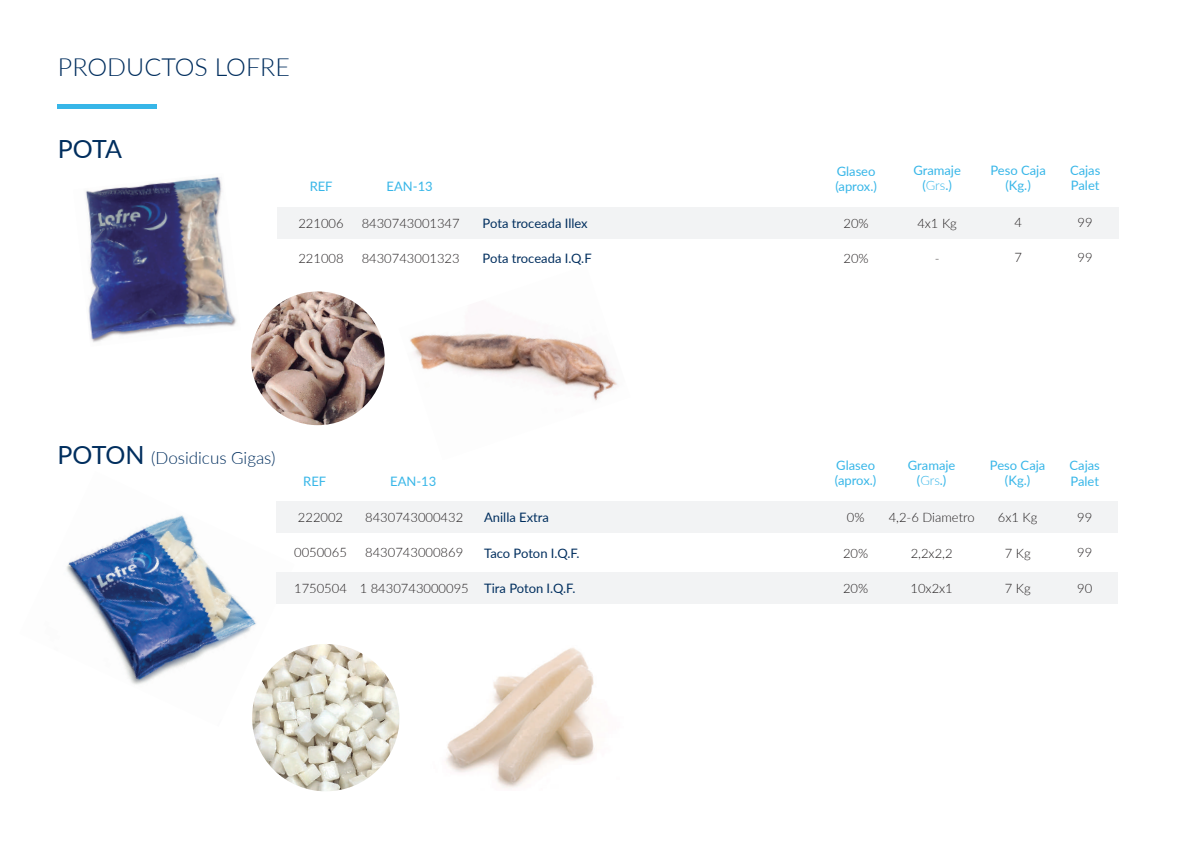
<style>
.page{position:relative;width:1191px;height:842px;background:#fff}
.page>*{position:absolute;margin:0;border:0;box-sizing:border-box;transform-origin:0 0}
.t1{font:300 25px "Lato";color:#002e5e}
.t2{font:25px "Lato";color:#002e5e}
.t3{font:300 17px "Lato";color:#002e5e}
.t4{font:300 13px "Lato";color:#231f20}
.t5{font:13px/15.6px "Lato";color:#37b6e8}
.t6{font:13px "Lato";color:#002e5e}
.s1{font-weight:400;font-size:25px}
.s2{font-weight:300}
</style>
<div class="page">
<img style="left:66px;top:501px;width:229px;height:226px">
<img style="left:410px;top:329px;width:208px;height:72px">
<img style="left:85px;top:177px;width:152px;height:165px">
<hr style="left:58px;top:104px;width:99px;height:4px;background:#37b6e8">
<div style="left:277px;top:208px;width:841px;height:31px;background:#f2f3f4"></div>
<div style="left:276px;top:502px;width:841px;height:31px;background:#f2f3f4"></div>
<div style="left:276px;top:573px;width:841px;height:31px;background:#f2f3f4"></div>
<img style="left:252px;top:644px;width:147px;height:147px;border-radius:74px">
<img style="left:446px;top:648px;width:148px;height:140px">
<img style="left:251px;top:291px;width:134px;height:134px;border-radius:67px">
<h1 class="t1" style="left:58px;top:50px;width:233px">PRODUCTOS LOFRE</h1>
<h1 class="t2" style="left:58px;top:131px;width:66px">POTA</h1>
<p class="t5" style="left:310px;top:178px;width:24px">REF</p>
<p class="t5" style="left:386px;top:178px;width:48px">EAN-13</p>
<p class="t4" style="left:298px;top:214px;width:47px">221006</p>
<p class="t4" style="left:298px;top:250px;width:47px">221008</p>
<p class="t4" style="left:362px;top:214px;width:100px">8430743001347</p>
<p class="t4" style="left:362px;top:250px;width:100px">8430743001323</p>
<p class="t6" style="left:482px;top:214px;width:107px">Pota troceada Illex</p>
<p class="t6" style="left:482px;top:249px;width:111px">Pota troceada I.Q.F</p>
<h2 class="t3" style="left:57px;top:446px;width:219px"><span class="s1">POTON</span> (Dosidicus Gigas)</h2>
<p class="t5" style="left:303px;top:472px;width:24px">REF</p>
<p class="t5" style="left:390px;top:472px;width:48px">EAN-13</p>
<p class="t4" style="left:298px;top:508px;width:47px">222002</p>
<p class="t4" style="left:294px;top:544px;width:54px">0050065</p>
<p class="t4" style="left:294px;top:579px;width:54px">1750504</p>
<p class="t4" style="left:365px;top:508px;width:100px">8430743000432</p>
<p class="t4" style="left:365px;top:544px;width:100px">8430743000869</p>
<p class="t4" style="left:360px;top:579px;width:111px">1 8430743000095</p>
<p class="t6" style="left:484px;top:508px;width:66px">Anilla Extra</p>
<p class="t6" style="left:484px;top:543px;width:97px">Taco Poton I.Q.F.</p>
<p class="t6" style="left:484px;top:579px;width:93px">Tira Poton I.Q.F.</p>
<p class="t5" style="left:835px;top:163px;width:43px">Glaseo (aprox.)</p>
<p class="t5" style="left:913px;top:162px;width:49px;text-align:center">Gramaje (<span class="s2">Grs</span>.)</p>
<p class="t5" style="left:990px;top:162px;width:57px;text-align:center">Peso Caja (Kg.)</p>
<p class="t5" style="left:1070px;top:162px;width:32px">Cajas<br>Palet</p>
<p class="t4" style="left:843px;top:214px;width:27px">20%</p>
<p class="t4" style="left:843px;top:250px;width:27px">20%</p>
<p class="t4" style="left:917px;top:214px;width:41px">4x1 Kg</p>
<p class="t4" style="left:934px;top:250px;width:6px">-</p>
<p class="t4" style="left:1014px;top:213px;width:9px">4</p>
<p class="t4" style="left:1014px;top:249px;width:9px">7</p>
<p class="t4" style="left:1077px;top:213px;width:17px">99</p>
<p class="t4" style="left:1077px;top:249px;width:17px">99</p>
<p class="t5" style="left:835px;top:457px;width:43px">Glaseo (aprox.)</p>
<p class="t5" style="left:908px;top:457px;width:49px;text-align:center">Gramaje (<span class="s2">Grs</span>.)</p>
<p class="t5" style="left:990px;top:457px;width:57px;text-align:center">Peso Caja (Kg.)</p>
<p class="t4" style="left:847px;top:508px;width:19px">0%</p>
<p class="t4" style="left:843px;top:544px;width:27px">20%</p>
<p class="t4" style="left:843px;top:579px;width:27px">20%</p>
<p class="t4" style="left:888px;top:508px;width:87px">4,2-6 Diametro</p>
<p class="t4" style="left:910px;top:544px;width:43px">2,2x2,2</p>
<p class="t4" style="left:910px;top:579px;width:44px">10x2x1</p>
<p class="t4" style="left:998px;top:508px;width:41px">6x1 Kg</p>
<p class="t4" style="left:1004px;top:544px;width:27px">7 Kg</p>
<p class="t4" style="left:1004px;top:579px;width:27px">7 Kg</p>
<p class="t5" style="left:1069px;top:457px;width:32px">Cajas<br>Palet</p>
<p class="t4" style="left:1077px;top:508px;width:17px">99</p>
<p class="t4" style="left:1077px;top:544px;width:17px">99</p>
<p class="t4" style="left:1077px;top:579px;width:17px">90</p>
</div>
